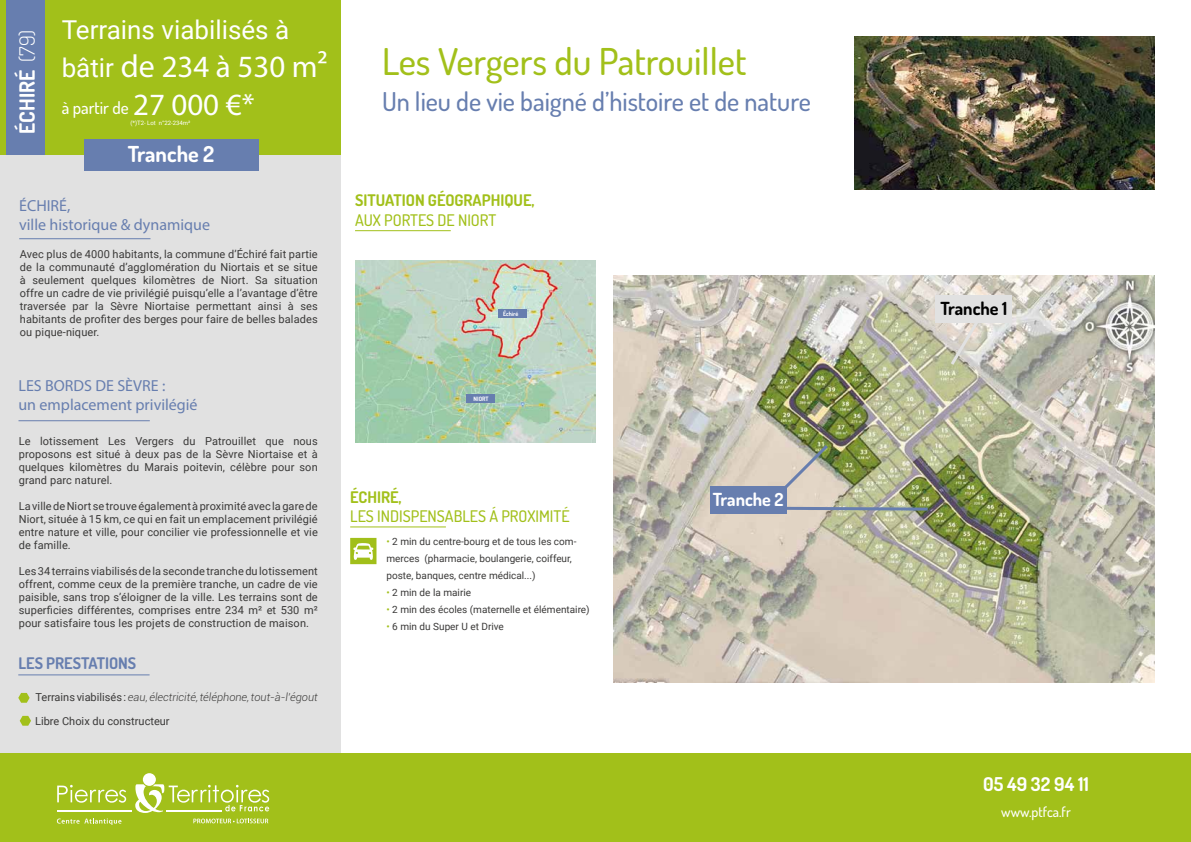
<style>
.page{position:relative;width:1191px;height:842px;background:#fff}
.page>*{position:absolute;margin:0;border:0;box-sizing:border-box;transform-origin:0 0}
.t1{font:500 37px "Dosis";color:#a2c01a}
.t2{font:31px "Myriad Pro";color:#fff}
.t3{font:500 26px "Dosis";color:#677eaf}
.t4{font:26px "Roboto";color:#fff}
.t5{font:700 22px "Dosis";color:#fff}
.t6{font:700 21px "Dosis";color:#fff}
.t7{font:700 19px "Dosis";color:#fff}
.t8{font:700 18px "Dosis";color:#000}
.t9{font:700 18px "Dosis";color:#fff}
.t10{font:500 17px "Dosis";color:#fff}
.t11{font:16px/19.2px "Myriad Pro";color:#677eaf}
.t12{font:500 16px "Dosis";color:#a2c01a}
.t13{font:700 16px "Dosis";color:#a2c01a}
.t14{font:700 16px "Dosis";color:#677eaf}
.t15{font:500 14px "Dosis";color:#fff}
.t16{font:11px/13px "Roboto";letter-spacing:.01em;color:#3a3938;text-align:justify}
.t17{font:10px/17px "Roboto";color:#3a3938}
.t18{font:6px "Roboto";color:#fff}
.t19{font:700 6px "Dosis";color:#fff}
.s1{font-weight:300}
.s2{font-family:"Roboto";font-size:26px}
.s3{font-size:32px}
.s4{font-family:"Myriad Pro";font-weight:400;font-size:31px}
.s5{font-weight:300;font-style:italic}
.s6{color:#a2c01a}
</style>
<div class="page">
<img style="left:614px;top:275px;width:541px;height:407px">
<div style="left:0;top:141px;width:340px;height:701px;background:#e1e1e1"></div>
<div style="left:0;top:0;width:340px;height:154px;background:#a2c01a"></div>
<hr style="left:355px;top:230px;width:96px;height:1px;background:#a2c01a">
<hr style="left:350px;top:526px;width:96px;height:1px;background:#a2c01a">
<div style="left:6px;top:0;width:38px;height:154px;background:#677eaf"></div>
<svg style="left:350px;top:538px;width:26px;height:26px"></svg>
<div style="left:0;top:753px;width:1191px;height:89px;background:#a2c01a"></div>
<hr style="left:18px;top:674px;width:132px;height:1px;background:#677eaf">
<svg style="left:18px;top:693px;width:12px;height:10px"></svg>
<svg style="left:20px;top:716px;width:11px;height:10px"></svg>
<div style="left:84px;top:139px;width:174px;height:32px;background:#677eaf"></div>
<img style="left:355px;top:261px;width:240px;height:182px">
<div style="left:498px;top:309px;width:29px;height:8px;background:#677eaf"></div>
<div style="left:466px;top:395px;width:29px;height:8px;background:#677eaf"></div>
<img style="left:854px;top:36px;width:301px;height:154px">
<div style="left:935px;top:296px;width:77px;height:27px;background:#e1e1e1"></div>
<div style="left:710px;top:486px;width:76px;height:28px;background:#677eaf"></div>
<svg style="left:948px;top:323px;width:36px;height:45px"></svg>
<hr style="left:19px;top:420px;width:131px;height:1px;background:#677eaf">
<hr style="left:19px;top:238px;width:131px;height:1px;background:#677eaf">
<svg style="left:778px;top:442px;width:53px;height:53px"></svg>
<svg style="left:786px;top:505px;width:144px;height:7px"></svg>
<svg style="left:57px;top:785px;width:69px;height:18px"></svg>
<svg style="left:193px;top:819px;width:75px;height:4px"></svg>
<svg style="left:57px;top:818px;width:64px;height:7px"></svg>
<svg style="left:135px;top:784px;width:134px;height:29px"></svg>
<div style="left:143px;top:773px;width:13px;height:13px;background:#fff;border-radius:50%"></div>
<hr style="left:57px;top:811px;width:75px;height:1px;background:#fff">
<hr style="left:166px;top:811px;width:55px;height:1px;background:#fff">
<h3 class="t6" style="left:13px;top:134px;width:105px;rotate:-90deg">ÉCHIRÉ <span class="s1">(79)</span></h3>
<h3 class="t4" style="left:62px;top:11px;width:229px">Terrains viabilisés à</h3>
<h2 class="t2" style="left:62px;top:48px;width:267px"><span class="s2">bâtir</span> <span class="s3">de</span> 234 à 530 m²</h2>
<h1 class="t1" style="left:382px;top:36px;width:366px">Les Vergers du Patrouillet</h1>
<h3 class="t3" style="left:382px;top:84px;width:430px">Un lieu de vie baigné d’histoire et de nature</h3>
<h3 class="t10" style="left:62px;top:96px;width:194px">à partir de <span class="s4">27 000 €*</span></h3>
<p class="t18" style="left:130px;top:118px;width:61px">(*)T2- Lot n°22-234m²</p>
<h3 class="t5" style="left:128px;top:139px;width:88px">Tranche 2</h3>
<h3 class="t11" style="left:19px;top:196px;width:192px">ÉCHIRÉ,<br>ville historique &amp; dynamique</h3>
<p class="t16" style="left:20px;top:247px;width:299px">Avec plus de 4000 habitants, la commune d’Échiré fait partie de la communauté d’agglomération du Niortais et se situe à seulement quelques kilomètres de Niort. Sa situation offre un cadre de vie privilégié puisqu’elle a l’avantage d’être traversée par la Sèvre Niortaise permettant ainsi à ses habitants de profiter des berges pour faire de belles balades ou pique-niquer.</p>
<h3 class="t11" style="left:19px;top:376px;width:180px">LES BORDS DE SÈVRE :<br>un emplacement privilégié</h3>
<p class="t16" style="left:19px;top:434px;width:300px">Le lotissement Les Vergers du Patrouillet que nous proposons est situé à deux pas de la Sèvre Niortaise et à quelques kilomètres du Marais poitevin, célèbre pour son grand parc naturel.</p>
<p class="t16" style="left:19px;top:499px;width:300px">La ville de Niort se trouve également à proximité avec la gare de Niort, située à 15 km, ce qui en fait un emplacement privilégié entre nature et ville, pour concilier vie professionnelle et vie de famille.</p>
<p class="t16" style="left:19px;top:564px;width:300px">Les 34 terrains viabilisés de la seconde tranche du lotissement offrent, comme ceux de la première tranche, un cadre de vie paisible, sans trop s’éloigner de la ville. Les terrains sont de superficies différentes, comprises entre 234 m² et 530 m² pour satisfaire tous les projets de construction de maison.</p>
<h3 class="t14" style="left:19px;top:652px;width:119px">LES PRESTATIONS</h3>
<p class="t16" style="left:35px;top:684px;width:284px;line-height:24.1px">Terrains viabilisés : <span class="s5">eau, électricité, téléphone, tout-à-l’égout<br></span>Libre Choix du constructeur</p>
<h3 class="t13" style="left:355px;top:189px;width:181px">SITUATION GÉOGRAPHIQUE,</h3>
<h3 class="t12" style="left:355px;top:209px;width:143px">AUX PORTES DE NIORT</h3>
<p class="t19" style="left:503px;top:309px;width:17px">Échiré</p>
<p class="t19" style="left:473px;top:395px;width:17px">NIORT</p>
<h3 class="t13" style="left:350px;top:486px;width:53px">ÉCHIRÉ,</h3>
<h3 class="t12" style="left:350px;top:505px;width:221px">LES INDISPENSABLES Á PROXIMITÉ</h3>
<p class="t17" style="left:386px;top:533px;width:191px"><span class="s6">•</span> 2 min du centre-bourg et de tous les com&shy;merces (pharmacie, boulangerie, coiffeur, poste, banques, centre médical...)</p>
<p class="t17" style="left:386px;top:584px;width:86px"><span class="s6">•</span> 2 min de la mairie</p>
<p class="t17" style="left:386px;top:601px;width:205px"><span class="s6">•</span> 2 min des écoles (maternelle et élémentaire)</p>
<p class="t17" style="left:386px;top:618px;width:119px"><span class="s6">•</span> 6 min du Super U et Drive</p>
<h3 class="t9" style="left:713px;top:487px;width:72px">Tranche 2</h3>
<h3 class="t8" style="left:940px;top:296px;width:68px">Tranche 1</h3>
<h3 class="t7" style="left:983px;top:771px;width:107px">05 49 32 94 11</h3>
<p class="t15" style="left:1001px;top:802px;width:71px">www.ptfca.fr</p>
</div>
